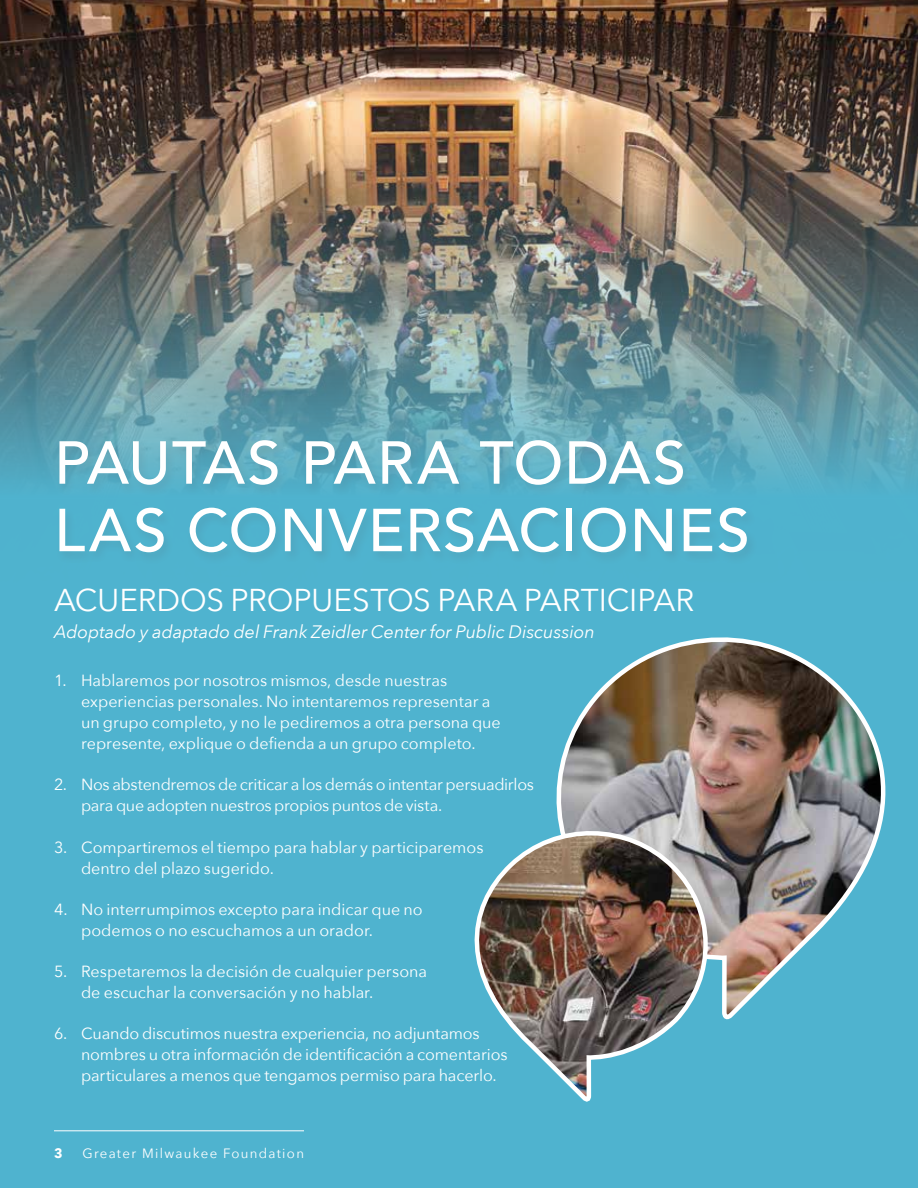
<style>
.page{position:relative;width:918px;height:1188px;background:#fff}
.page>*{position:absolute;margin:0;border:0;box-sizing:border-box;transform-origin:0 0}
.t1{font:500 60px/67.5px "Avenir";letter-spacing:.015em;color:#fff}
.t2{font:31.5px "Avenir Next";letter-spacing:-.005em;color:#fff}
.t3{font:italic 18px "Avenir Next";letter-spacing:-.005em;color:#fff}
.t4{font:16.2px/21px "Avenir Next";color:#fff}
.t5{font:16.2px/21px "Avenir Next";letter-spacing:-.02em;color:#fff}
.t6{font:13.5px "Avenir Next";letter-spacing:.1em;color:#fff}
.t7{font:700 13.5px "Avenir Next";color:#fff}
</style>
<div class="page">
<img style="left:0;top:0;width:918px;height:66px">
<img style="left:0;top:66px;width:918px;height:1122px">
<hr style="left:54px;top:1131px;width:250px;height:1px;background:#fff">
<div style="left:56px;top:438px;width:702px;height:127px;background:#584646;opacity:.12"></div>
<img style="left:544px;top:618px;width:364px;height:407px">
<img style="left:459px;top:816px;width:257px;height:291px">
<h1 class="t1" style="left:54px;top:426px;width:697px">PAUTAS PARA TODAS<br>LAS CONVERSACIONES</h1>
<h2 class="t2" style="left:54px;top:573px;width:642px">ACUERDOS PROPUESTOS PARA PARTICIPAR</h2>
<p class="t3" style="left:54px;top:616px;width:542px">Adoptado y adaptado del Frank Zeidler Center for Public Discussion</p>
<p class="t4" style="left:81px;top:669px;width:421px;text-indent:-27px">1. Hablaremos por nosotros mismos, desde nuestras experiencias personales. No intentaremos representar a un grupo completo, y no le pediremos a otra persona que represente, explique o defienda a un grupo completo.</p>
<p class="t5" style="left:81px;top:773px;width:455px;text-indent:-27px">2. Nos abstendremos de criticar a los demás o intentar persuadirlos para que adopten nuestros propios puntos de vista.</p>
<p class="t4" style="left:81px;top:836px;width:404px;text-indent:-27px">3. Compartiremos el tiempo para hablar y participaremos dentro del plazo sugerido.</p>
<p class="t4" style="left:81px;top:898px;width:343px;text-indent:-27px">4. No interrumpimos excepto para indicar que no podemos o no escuchamos a un orador.</p>
<p class="t4" style="left:81px;top:960px;width:348px;text-indent:-27px">5. Respetaremos la decisión de cualquier persona de escuchar la conversación y no hablar.</p>
<p class="t4" style="left:81px;top:1022px;width:428px;text-indent:-27px">6. Cuando discutimos nuestra experiencia, no adjuntamos nombres u otra información de identificación a comentarios particulares a menos que tengamos permiso para hacerlo.</p>
<p class="t7" style="left:54px;top:1141px;width:10px">3</p>
<p class="t6" style="left:82px;top:1142px;width:223px">Greater Milwaukee Foundation</p>
</div>
